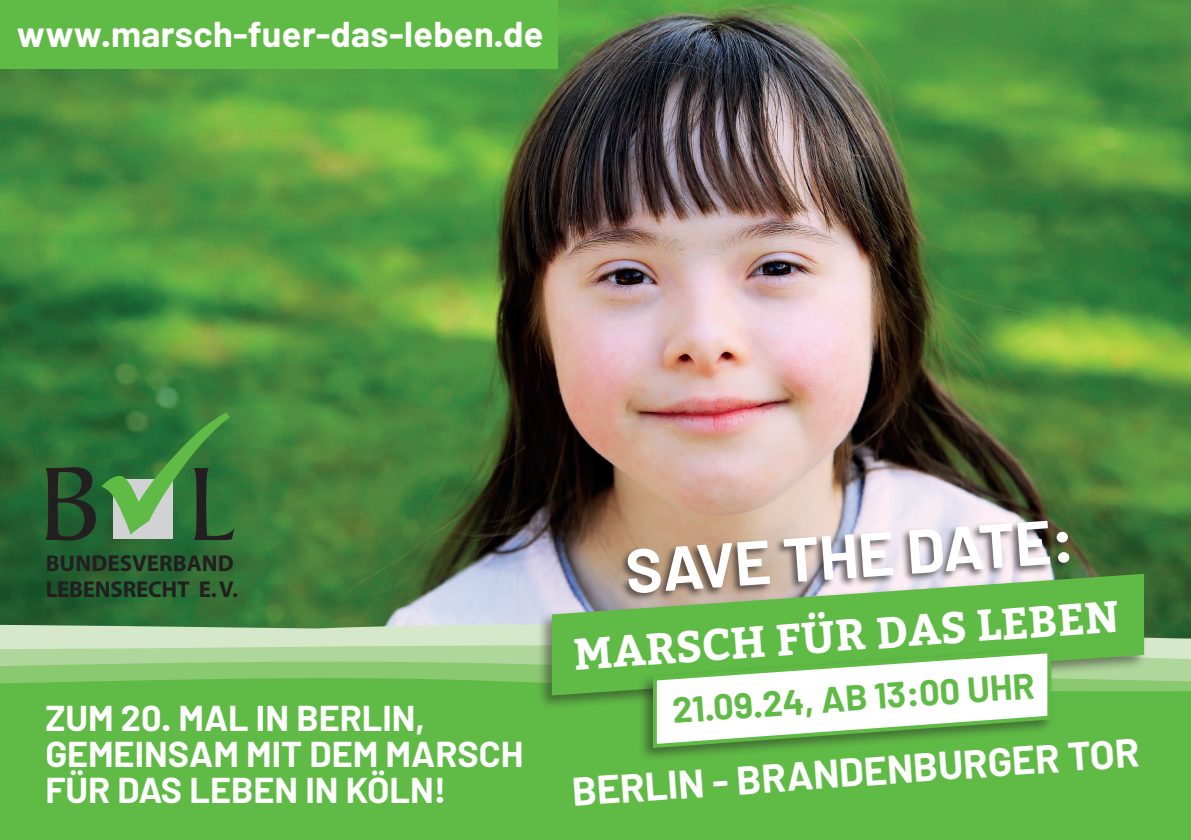
<style>
.page{position:relative;width:1191px;height:840px;background:#fff}
.page>*{position:absolute;margin:0;border:0;box-sizing:border-box;transform-origin:0 0}
.t1{font:700 62px "Barlow";color:#fff}
.t2{font:700 44px "Bitter";color:#fff}
.t3{font:700 40px "Barlow";color:#fff}
.t4{font:700 36px/36px "Barlow";color:#fff}
.t5{font:700 36px "Barlow";color:#60bb46}
.t6{font:700 23px/26.2px "Myriad Pro";color:#231f20}
</style>
<div class="page">
<img style="left:0;top:0;width:1191px;height:586px">
<div style="left:0;top:0;width:558px;height:68px;background:#60bb46"></div>
<svg style="left:0;top:586px;width:1191px;height:24px;background:#4f7f58"></svg>
<svg style="left:0;top:610px;width:1191px;height:20px;background:#6e9871"></svg>
<svg style="left:0;top:630px;width:1191px;height:32px;background:#c1deb2"></svg>
<div style="left:0;top:662px;width:1191px;height:177px;background:#60bb46"></div>
<div style="left:536px;top:570px;width:611px;height:140px;background:#231f20;opacity:.5"></div>
<svg style="left:552px;top:573px;width:592px;height:122px;background:#69b852"></svg>
<div style="left:637px;top:645px;width:417px;height:117px;background:#231f20;opacity:.5"></div>
<svg style="left:651px;top:646px;width:402px;height:103px"></svg>
<div style="left:618px;top:519px;width:452px;height:83px;background:#231f20;opacity:.65"></div>
<svg style="left:45px;top:412px;width:189px;height:128px;background:#3c7742"></svg>
<p class="t4" style="left:17px;top:16px;width:528px">www.marsch-fuer-das-leben.de</p>
<p class="t6" style="left:46px;top:549px;width:194px">BUNDESVERBAND<br>LEBENSRECHT E. V.</p>
<p class="t4" style="left:45px;top:699px;width:479px">ZUM 20. MAL IN BERLIN,<br>GEMEINSAM MIT DEM MARSCH<br>FÜR DAS LEBEN IN KÖLN!</p>
<h1 class="t1" style="left:623px;top:532px;width:450px;rotate:-4deg">SAVE THE DATE:</h1>
<p class="t2" style="left:572px;top:627px;width:548px;rotate:-4deg">MARSCH FÜR DAS LEBEN</p>
<p class="t5" style="left:671px;top:687px;width:364px;rotate:-4deg">21.09.24, AB 13:00 UHR</p>
<p class="t3" style="left:570px;top:766px;width:570px;rotate:-4deg">BERLIN - BRANDENBURGER TOR</p>
</div>
